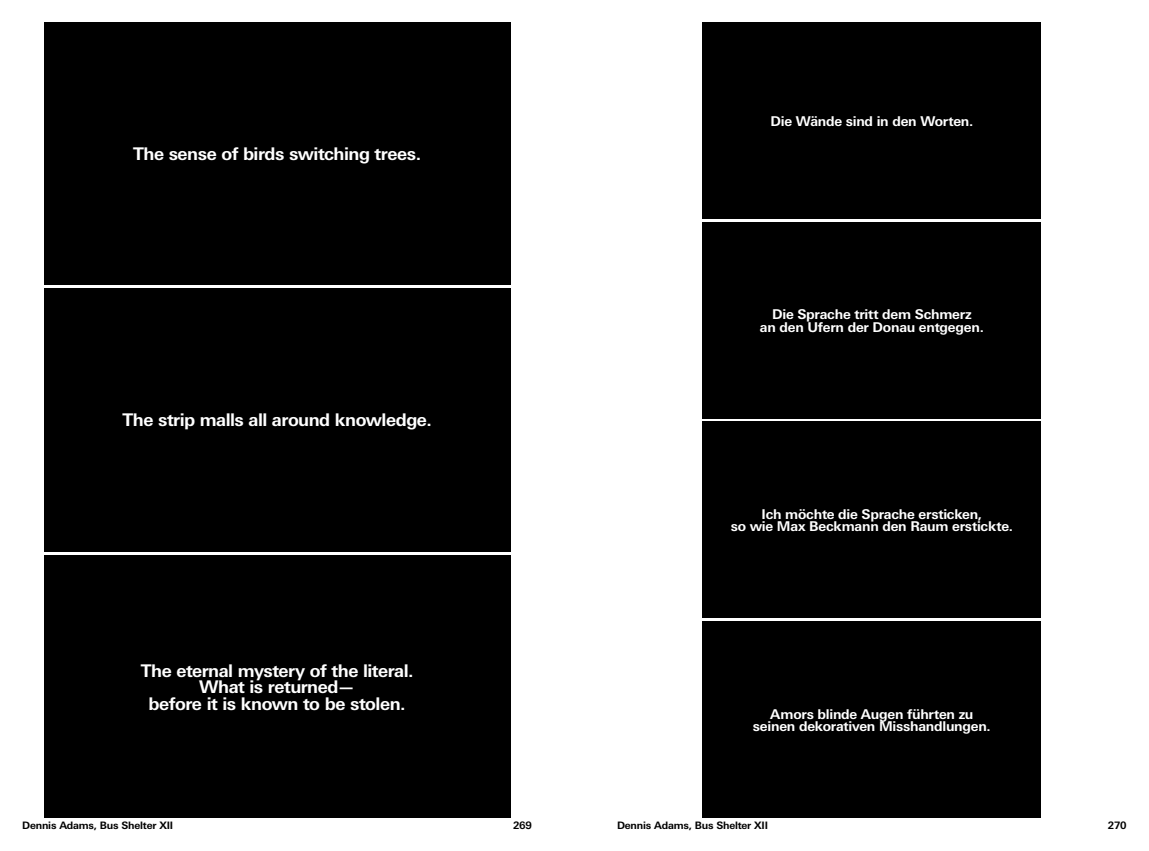
<style>
.page{position:relative;width:1149px;height:851px;background:#fff}
.page>*{position:absolute;margin:0;border:0;box-sizing:border-box;transform-origin:0 0}
.t1{font:700 17.4px/16.6px "Linotype Univers Basic";letter-spacing:-.03em;color:#fff;text-align:center}
.t2{font:700 13.5px/12.5px "Linotype Univers Basic";letter-spacing:-.015em;color:#fff;text-align:center}
.t3{font:700 10.2px "Linotype Univers Basic";letter-spacing:-.02em;color:#000}
</style>
<div class="page">
<div style="left:702px;top:22px;width:338px;height:196px;background:#000"></div>
<div style="left:702px;top:222px;width:338px;height:196px;background:#000"></div>
<div style="left:702px;top:421px;width:338px;height:197px;background:#000"></div>
<div style="left:702px;top:621px;width:338px;height:196px;background:#000"></div>
<div style="left:44px;top:22px;width:466px;height:263px;background:#000"></div>
<div style="left:44px;top:288px;width:466px;height:263px;background:#000"></div>
<div style="left:44px;top:555px;width:466px;height:262px;background:#000"></div>
<p class="t1" style="left:133px;top:146px;width:289px">The sense of birds switching trees.</p>
<p class="t1" style="left:122px;top:412px;width:311px">The strip malls all around knowledge.</p>
<p class="t1" style="left:141px;top:661px;width:274px">The eternal mystery of the literal.<br>What is returned—<br>before it is known to be stolen.</p>
<p class="t2" style="left:770px;top:114px;width:204px">Die Wände sind in den Worten.</p>
<p class="t2" style="left:759px;top:308px;width:225px">Die Sprache tritt dem Schmerz<br>an den Ufern der Donau entgegen.</p>
<p class="t2" style="left:730px;top:507px;width:284px">Ich möchte die Sprache ersticken,<br>so wie Max Beckmann den Raum erstickte.</p>
<p class="t2" style="left:752px;top:707px;width:239px">Amors blinde Augen führten zu seinen dekorativen Misshandlungen.</p>
<p class="t3" style="left:22px;top:818px;width:152px">Dennis Adams, Bus Shelter XII</p>
<p class="t3" style="left:513px;top:818px;width:20px">269</p>
<p class="t3" style="left:617px;top:818px;width:152px">Dennis Adams, Bus Shelter XII</p>
<p class="t3" style="left:1107px;top:818px;width:20px">270</p>
</div>
